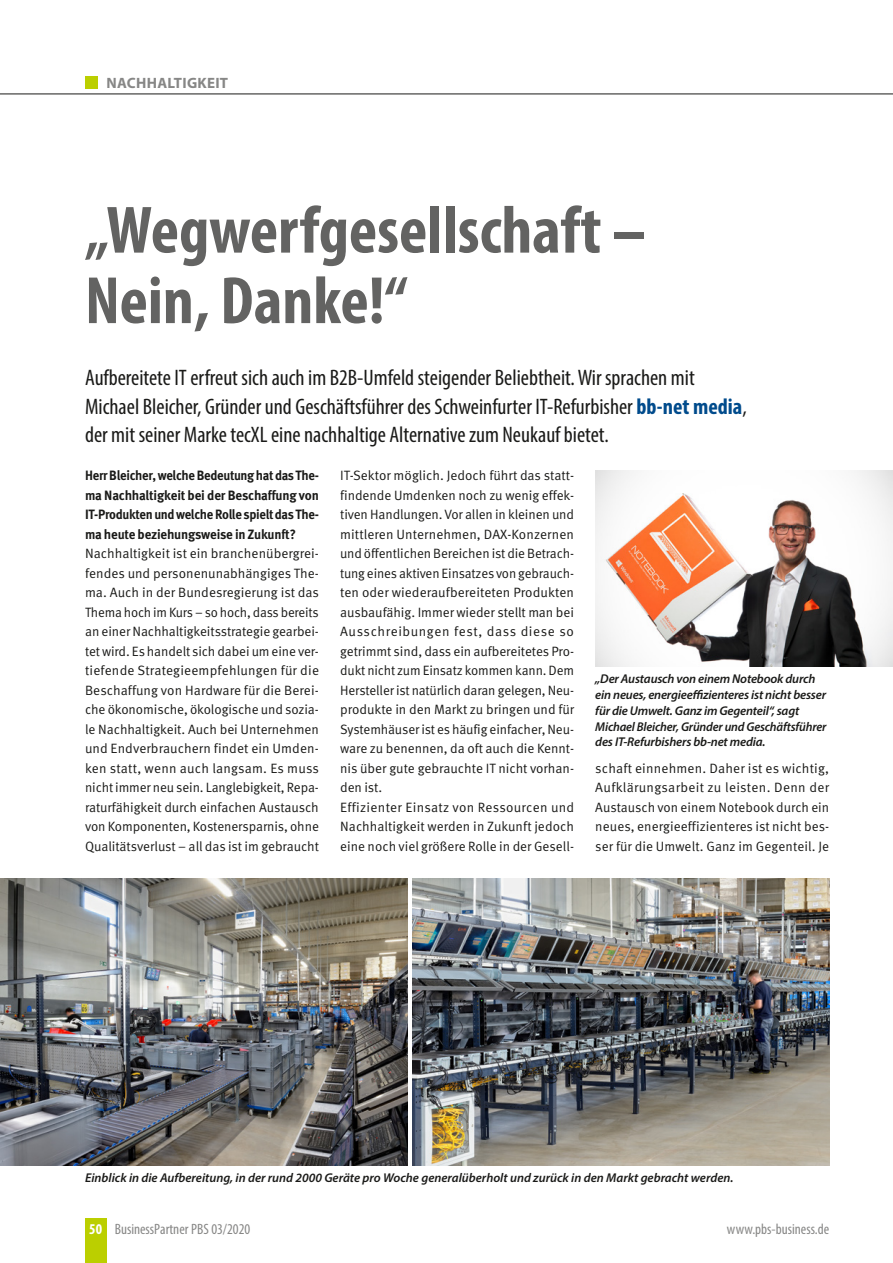
<style>
.page{position:relative;width:893px;height:1263px;background:#fff}
.page>*{position:absolute;margin:0;border:0;box-sizing:border-box;transform-origin:0 0}
.t1{font:700 condensed 67.5px/70.5px "Myriad Pro";color:#636362}
.t2{font:condensed 22.5px/28.5px "Myriad Pro";color:#1a1a18}
.t3{font:condensed 15px "Myriad Pro";color:#878786}
.t4{font:700 15px "Myriad Pro";letter-spacing:.02em;color:#878786}
.t5{font:13.5px/19.5px "Meta OT Norm";letter-spacing:-.005em;color:#1a1a18;text-align:justify}
.t6{font:700 13.5px/19.5px "Meta OT";letter-spacing:-.02em;color:#1a1a18;text-align:justify;scale:.94 1}
.t7{font:italic 600 12.75px/15.8px "Myriad Pro";letter-spacing:-.015em;color:#1a1a18}
.s1{font-weight:700;color:#004b8c}
.s2{font-weight:700;color:#fff}
</style>
<div class="page">
<div style="left:85px;top:1218px;width:21px;height:45px;background:#bbcf00"></div>
<div style="left:85px;top:77px;width:13px;height:12px;background:#bbcf00"></div>
<hr style="left:0;top:94px;width:893px;height:1px;background:#1a1a18">
<img style="left:0;top:878px;width:408px;height:287px">
<img style="left:412px;top:878px;width:417px;height:287px">
<img style="left:595px;top:470px;width:298px;height:196px">
<p class="t4" style="left:106px;top:73px;width:123px">NACHHALTIGKEIT</p>
<h1 class="t1" style="left:85px;top:193px;width:562px">„Wegwerfgesellschaft –<br>Nein, Danke!“</h1>
<p class="t2" style="left:85px;top:363px;width:663px">Aufbereitete IT erfreut sich auch im B2B-Umfeld steigender Beliebtheit. Wir sprachen mit<br>Michael Bleicher, Gründer und Geschäftsführer des Schweinfurter IT-Refurbisher <span class="s1">bb-net media</span>, der mit seiner Marke tecXL eine nachhaltige Alternative zum Neukauf bietet.</p>
<p class="t6" style="left:85px;top:466px;width:250px">Herr Bleicher, welche Bedeutung hat das The&shy;ma Nachhaltigkeit bei der Beschaffung von IT-Produkten und welche Rolle spielt das The&shy;ma heute beziehungsweise in Zukunft?</p>
<p class="t5" style="left:85px;top:544px;width:235px">Nachhaltigkeit ist ein branchenübergrei&shy;fendes und personenunabhängiges The&shy;ma. Auch in der Bundesregierung ist das Thema hoch im Kurs – so hoch, dass bereits an einer Nachhaltigkeitsstrategie gearbei&shy;tet wird. Es handelt sich dabei um eine ver&shy;tiefende Strategieempfehlungen für die Beschaffung von Hardware für die Berei&shy;che ökonomische, ökologische und sozia&shy;le Nachhaltigkeit. Auch bei Unternehmen und Endverbrauchern findet ein Umden&shy;ken statt, wenn auch langsam. Es muss nicht immer neu sein. Langlebigkeit, Repa&shy;raturfähigkeit durch einfachen Austausch von Komponenten, Kostenersparnis, ohne Qualitätsverlust – all das ist im gebraucht</p>
<p class="t5" style="left:340px;top:466px;width:236px;text-align:left">IT-Sektor möglich. Jedoch führt das statt&shy;findende Umdenken noch zu wenig effek&shy;tiven Handlungen. Vor allen in kleinen und mittleren Unternehmen, DAX-Konzernen und öffentlichen Bereichen ist die Betrach&shy;tung eines aktiven Einsatzes von gebrauch&shy;ten oder wiederaufbereiteten Produkten ausbaufähig. Immer wieder stellt man bei Ausschreibungen fest, dass diese so getrimmt sind, dass ein aufbereitetes Pro&shy;dukt nicht zum Einsatz kommen kann. Dem Hersteller ist natürlich daran gelegen, Neu&shy;produkte in den Markt zu bringen und für Systemhäuser ist es häufig einfacher, Neu&shy;ware zu benennen, da oft auch die Kennt&shy;nis über gute gebrauchte IT nicht vorhan&shy;den ist.<br>Effizienter Einsatz von Ressourcen und Nachhaltigkeit werden in Zukunft jedoch eine noch viel größere Rolle in der Gesell-</p>
<p class="t7" style="left:595px;top:671px;width:233px">„Der Austausch von einem Notebook durch ein neues, energieeffizienteres ist nicht besser für die Umwelt. Ganz im Gegenteil“, sagt Michael Bleicher, Gründer und Geschäftsführer des IT-Refurbishers bb-net media.</p>
<p class="t5" style="left:595px;top:758px;width:235px">schaft einnehmen. Daher ist es wichtig, Aufklärungsarbeit zu leisten. Denn der Austausch von einem Notebook durch ein neues, energieeffizienteres ist nicht bes&shy;ser für die Umwelt. Ganz im Gegenteil. Je</p>
<p class="t7" style="left:85px;top:1170px;width:650px">Einblick in die Aufbereitung, in der rund 2000 Geräte pro Woche generalüberholt und zurück in den Markt gebracht werden.</p>
<p class="t3" style="left:89px;top:1220px;width:162px"><span class="s2">50</span> BusinessPartner PBS 03/2020</p>
<p class="t3" style="left:727px;top:1220px;width:104px">www.pbs-business.de</p>
</div>
